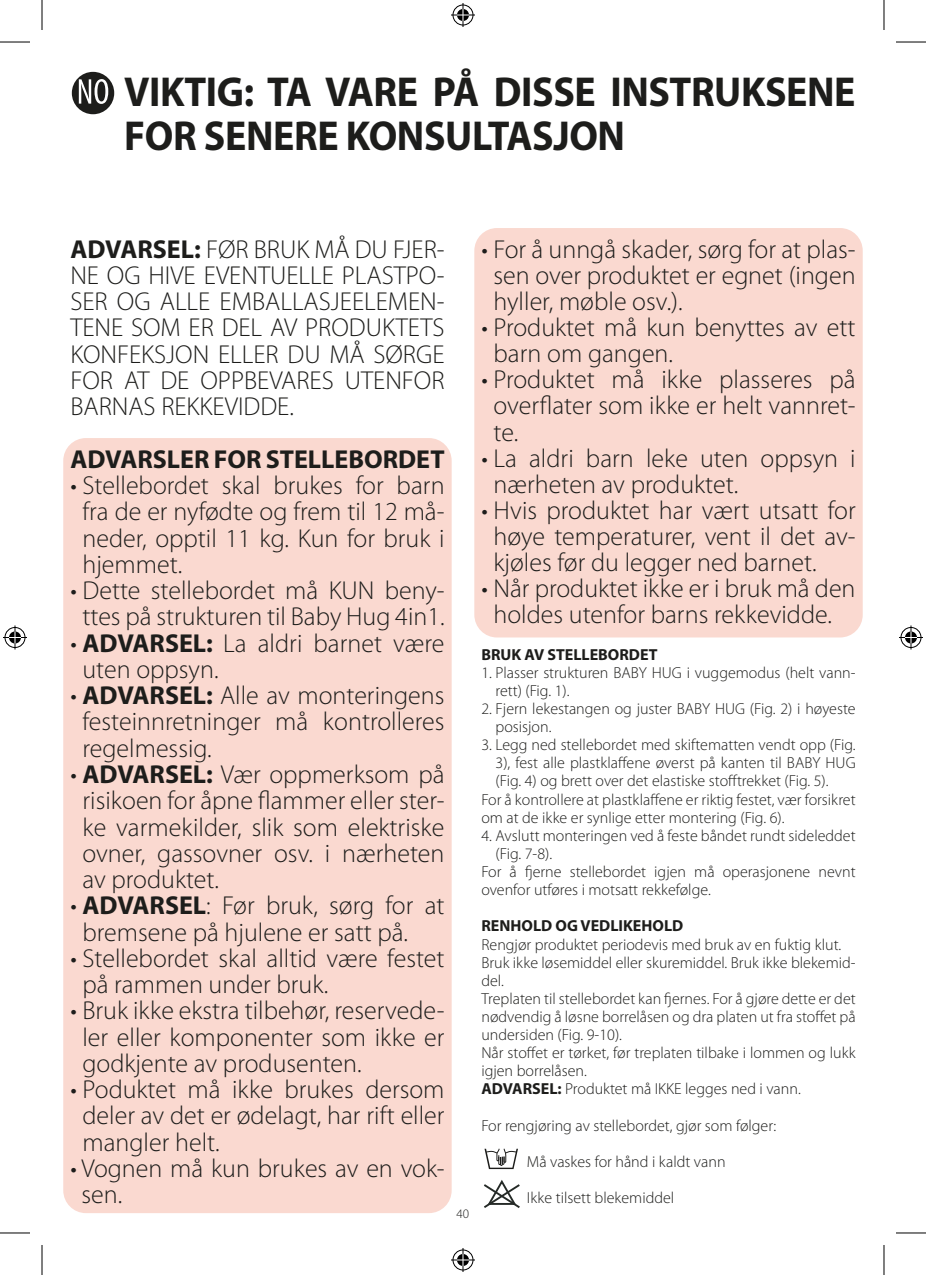
<style>
.page{position:relative;width:926px;height:1275px;background:#fff}
.page>*{position:absolute;margin:0;border:0;box-sizing:border-box;transform-origin:0 0}
.t1{font:700 42px/44px "Myriad Pro";letter-spacing:-.01em;color:#1d1d1b;scale:.95 1}
.t2{font:300 26px/26.2px "Myriad Pro";color:#1d1d1b;text-align:justify}
.t3{font:700 26px "Myriad Pro";color:#1d1d1b}
.t4{font:300 16px/18.2px "Myriad Pro";color:#1d1d1b}
.t5{font:700 16px "Myriad Pro";color:#1d1d1b}
.t6{font:300 13px "Myriad Pro";color:#1d1d1b}
.s1{font-weight:700}
</style>
<div class="page">
<div style="left:63px;top:438px;width:389px;height:775px;background:#fad9d0;border-radius:23px"></div>
<div style="left:474px;top:228px;width:389px;height:409px;background:#fad9d0;border-radius:23px"></div>
<div style="left:72px;top:72px;width:42px;height:42px;background:#1d1d1b;border-radius:50%"></div>
<svg style="left:79px;top:79px;width:29px;height:25px"></svg>
<svg style="left:484px;top:1148px;width:34px;height:21px"></svg>
<svg style="left:484px;top:1180px;width:36px;height:28px"></svg>
<hr style="left:0;top:42px;width:30px;height:1px;background:#000">
<hr style="left:896px;top:42px;width:30px;height:1px;background:#000">
<hr style="left:0;top:1232px;width:30px;height:1px;background:#000">
<hr style="left:896px;top:1232px;width:30px;height:1px;background:#000">
<hr style="left:42px;top:0;width:1px;height:30px;background:#000">
<hr style="left:42px;top:1245px;width:1px;height:30px;background:#000">
<hr style="left:884px;top:0;width:1px;height:30px;background:#000">
<hr style="left:884px;top:1245px;width:1px;height:30px;background:#000">
<svg style="left:451px;top:3px;width:24px;height:24px"></svg>
<svg style="left:451px;top:1248px;width:24px;height:24px"></svg>
<svg style="left:3px;top:625px;width:24px;height:24px"></svg>
<svg style="left:899px;top:625px;width:24px;height:24px"></svg>
<p class="t1" style="left:124px;top:69px;width:771px">VIKTIG: TA VARE PÅ DISSE INSTRUKSENE<br>FOR SENERE KONSULTASJON</p>
<p class="t2" style="left:70px;top:236px;width:376px"><span class="s1">ADVARSEL:</span> FØR BRUK MÅ DU FJER-NE OG HIVE EVENTUELLE PLASTPO-SER OG ALLE EMBALLASJEELEMEN-TENE SOM ER DEL AV PRODUKTETS KONFEKSJON ELLER DU MÅ SØRGE FOR AT DE OPPBEVARES UTENFOR BARNAS REKKEVIDDE.</p>
<p class="t3" style="left:70px;top:442px;width:376px">ADVARSLER FOR STELLEBORDET</p>
<p class="t2" style="left:82px;top:472px;width:364px;text-indent:-12px">• Stellebordet skal brukes for barn fra de er nyfødte og frem til 12 må&shy;neder, opptil 11 kg. Kun for bruk i hjemmet.</p>
<p class="t2" style="left:70px;top:577px;width:376px;text-align:center">• Dette stellebordet må KUN beny&shy;ttes på strukturen til Baby Hug 4in1.</p>
<p class="t2" style="left:82px;top:629px;width:364px;text-indent:-12px">• <span class="s1">ADVARSEL:</span> La aldri barnet være uten oppsyn.</p>
<p class="t2" style="left:82px;top:682px;width:364px;text-indent:-12px">• <span class="s1">ADVARSEL:</span> Alle av monteringens festeinnretninger må kontrolleres regelmessig.</p>
<p class="t2" style="left:82px;top:761px;width:364px;text-indent:-12px">• <span class="s1">ADVARSEL:</span> Vær oppmerksom på risikoen for åpne flammer eller ster&shy;ke varmekilder, slik som elektriske ovner, gassovner osv. i nærheten av produktet.</p>
<p class="t2" style="left:82px;top:892px;width:364px;text-indent:-12px">• <span class="s1">ADVARSEL</span>: Før bruk, sørg for at bremsene på hjulene er satt på.</p>
<p class="t2" style="left:82px;top:944px;width:364px;text-indent:-12px">• Stellebordet skal alltid være festet på rammen under bruk.</p>
<p class="t2" style="left:82px;top:997px;width:364px;text-indent:-12px">• Bruk ikke ekstra tilbehør, reservede&shy;ler eller komponenter som ikke er godkjente av produsenten.</p>
<p class="t2" style="left:82px;top:1076px;width:364px;text-indent:-12px">• Poduktet må ikke brukes dersom deler av det er ødelagt, har rift eller mangler helt.</p>
<p class="t2" style="left:82px;top:1155px;width:364px;text-indent:-11px">• Vognen må kun brukes av en vok&shy;sen.</p>
<p class="t6" style="left:457px;top:1205px;width:14px">40</p>
<p class="t2" style="left:493px;top:236px;width:364px;text-indent:-12px">• For å unngå skader, sørg for at plas&shy;sen over produktet er egnet (ingen hyller, møble osv.).</p>
<p class="t2" style="left:493px;top:314px;width:364px;text-indent:-12px">• Produktet må kun benyttes av ett barn om gangen.</p>
<p class="t2" style="left:493px;top:366px;width:364px;text-indent:-12px">• Produktet må ikke plasseres på overflater som ikke er helt vannret&shy;te.</p>
<p class="t2" style="left:493px;top:445px;width:364px;text-indent:-12px">• La aldri barn leke uten oppsyn i nærheten av produktet.</p>
<p class="t2" style="left:493px;top:497px;width:364px;text-indent:-12px">• Hvis produktet har vært utsatt for høye temperaturer, vent il det av&shy;kjøles før du legger ned barnet.</p>
<p class="t2" style="left:481px;top:575px;width:376px;text-align:center">• Når produktet ikke er i bruk må den holdes utenfor barns rekkevidde.</p>
<p class="t5" style="left:481px;top:644px;width:177px">BRUK AV STELLEBORDET</p>
<p class="t4" style="left:495px;top:663px;width:362px;text-indent:-14px">1. Plasser strukturen BABY HUG i vuggemodus (helt vann&shy;rett) (Fig. 1).</p>
<p class="t4" style="left:495px;top:699px;width:362px;text-indent:-14px">2. Fjern lekestangen og juster BABY HUG (Fig. 2) i høyeste posisjon.</p>
<p class="t4" style="left:495px;top:735px;width:362px;text-align:justify;text-indent:-14px">3. Legg ned stellebordet med skiftematten vendt opp (Fig.<br>3), fest alle plastklaffene øverst på kanten til BABY HUG (Fig. 4) og brett over det elastiske stofftrekket (Fig. 5).</p>
<p class="t4" style="left:481px;top:790px;width:376px">For å kontrollere at plastklaffene er riktig festet, vær forsikret om at de ikke er synlige etter montering (Fig. 6).</p>
<p class="t4" style="left:495px;top:826px;width:362px;text-indent:-14px">4. Avslutt monteringen ved å feste båndet rundt sideleddet (Fig. 7-8).</p>
<p class="t4" style="left:481px;top:862px;width:376px">For å fjerne stellebordet igjen må operasjonene nevnt ovenfor utføres i motsatt rekkefølge.</p>
<p class="t5" style="left:481px;top:915px;width:203px">RENHOLD OG VEDLIKEHOLD</p>
<p class="t4" style="left:481px;top:935px;width:361px">Rengjør produktet periodevis med bruk av en fuktig klut.</p>
<p class="t4" style="left:481px;top:953px;width:376px">Bruk ikke løsemiddel eller skuremiddel. Bruk ikke blekemid&shy;del.</p>
<p class="t4" style="left:481px;top:989px;width:376px;text-align:justify">Treplaten til stellebordet kan fjernes. For å gjøre dette er det nødvendig å løsne borrelåsen og dra platen ut fra stoffet på undersiden (Fig. 9-10).</p>
<p class="t4" style="left:481px;top:1043px;width:376px">Når stoffet er tørket, før treplaten tilbake i lommen og lukk igjen borrelåsen.</p>
<p class="t4" style="left:481px;top:1080px;width:321px"><span class="s1">ADVARSEL:</span> Produktet må IKKE legges ned i vann.</p>
<p class="t4" style="left:481px;top:1116px;width:296px">For rengjøring av stellebordet, gjør som følger:</p>
<p class="t4" style="left:527px;top:1152px;width:200px">Må vaskes for hånd i kaldt vann</p>
<p class="t4" style="left:527px;top:1188px;width:149px">Ikke tilsett blekemiddel</p>
</div>
